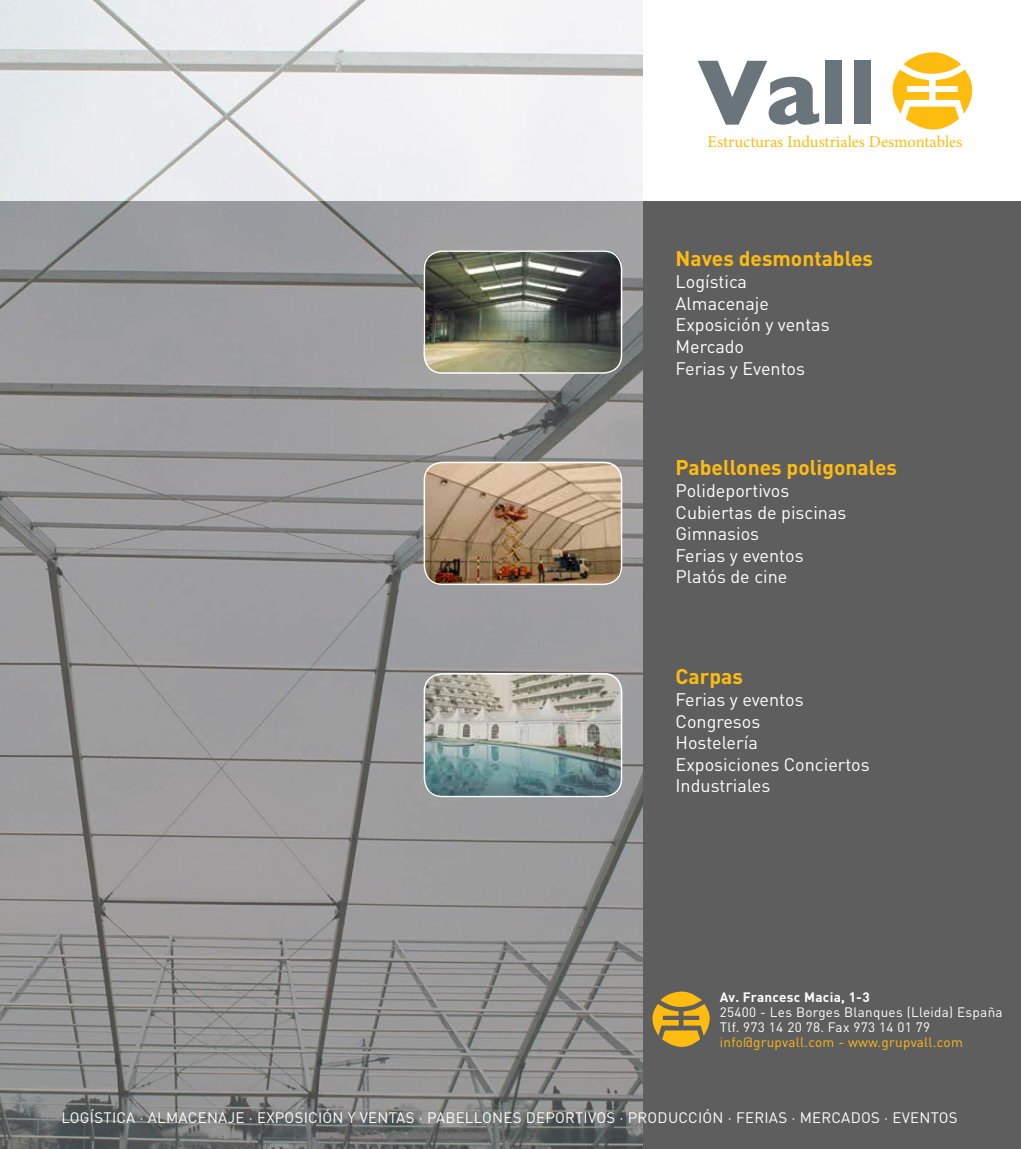
<style>
.page{position:relative;width:1021px;height:1149px;background:#fff}
.page>*{position:absolute;margin:0;border:0;box-sizing:border-box;transform-origin:0 0}
.t1{font:700 21px "DIN Pro";color:#febc11}
.t2{font:18px/21.6px "DIN Pro";color:#fff}
.t3{font:16.5px "Minion Pro";color:#febc11}
.t4{font:15px "DIN Pro";letter-spacing:.015em;color:#fff}
.t5{font:13.5px/15px "DIN Pro";letter-spacing:.02em;color:#fff}
.t6{font:13.5px "DIN Pro";letter-spacing:.02em;color:#febc11}
.t7{font:700 13.5px "DIN Pro";letter-spacing:.02em;color:#fff}
</style>
<div class="page">
<div style="left:0;top:201px;width:1020px;height:947px;background:#5e5e5f"></div>
<img style="left:0;top:0;width:642px;height:1148px">
<img style="left:423px;top:673px;width:199px;height:124px">
<img style="left:423px;top:461px;width:199px;height:124px">
<img style="left:423px;top:250px;width:198px;height:123px">
<svg style="left:892px;top:52px;width:80px;height:77px"></svg>
<svg style="left:698px;top:61px;width:121px;height:64px"></svg>
<div style="left:825px;top:61px;width:16px;height:63px;background:#6a747b"></div>
<div style="left:854px;top:61px;width:16px;height:63px;background:#6a747b"></div>
<svg style="left:660px;top:990px;width:41px;height:17px"></svg>
<svg style="left:652px;top:1003px;width:57px;height:43px"></svg>
<div style="left:423px;top:250px;width:199px;height:123px;border:2px solid #fff;border-radius:18px"></div>
<div style="left:423px;top:461px;width:199px;height:124px;border:2px solid #fff;border-radius:18px"></div>
<div style="left:423px;top:673px;width:199px;height:124px;border:2px solid #fff;border-radius:18px"></div>
<p class="t3" style="left:707px;top:130px;width:256px">Estructuras Industriales Desmontables</p>
<p class="t1" style="left:675px;top:244px;width:199px">Naves desmontables</p>
<p class="t2" style="left:675px;top:270px;width:156px">Logística<br>Almacenaje<br>Exposición y ventas<br>Mercado<br>Ferias y Eventos</p>
<p class="t1" style="left:675px;top:453px;width:223px">Pabellones poligonales</p>
<p class="t2" style="left:675px;top:479px;width:172px">Polideportivos<br>Cubiertas de piscinas<br>Gimnasios<br>Ferias y eventos<br>Platós de cine</p>
<p class="t1" style="left:675px;top:662px;width:69px">Carpas</p>
<p class="t2" style="left:675px;top:687px;width:196px">Ferias y eventos<br>Congresos<br>Hostelería<br>Exposiciones Conciertos<br>Industriales</p>
<p class="t7" style="left:719px;top:987px;width:151px">Av. Francesc Macia, 1-3</p>
<p class="t5" style="left:719px;top:1003px;width:284px">25400 - Les Borges Blanques (Lleida) España<br>Tlf. 973 14 20 78. Fax 973 14 01 79</p>
<p class="t6" style="left:719px;top:1032px;width:244px">info@grupvall.com - www.grupvall.com</p>
<p class="t4" style="left:62px;top:1106px;width:897px">LOGÍSTICA · ALMACENAJE · EXPOSICIÓN Y VENTAS · PABELLONES DEPORTIVOS · PRODUCCIÓN · FERIAS · MERCADOS · EVENTOS</p>
</div>
